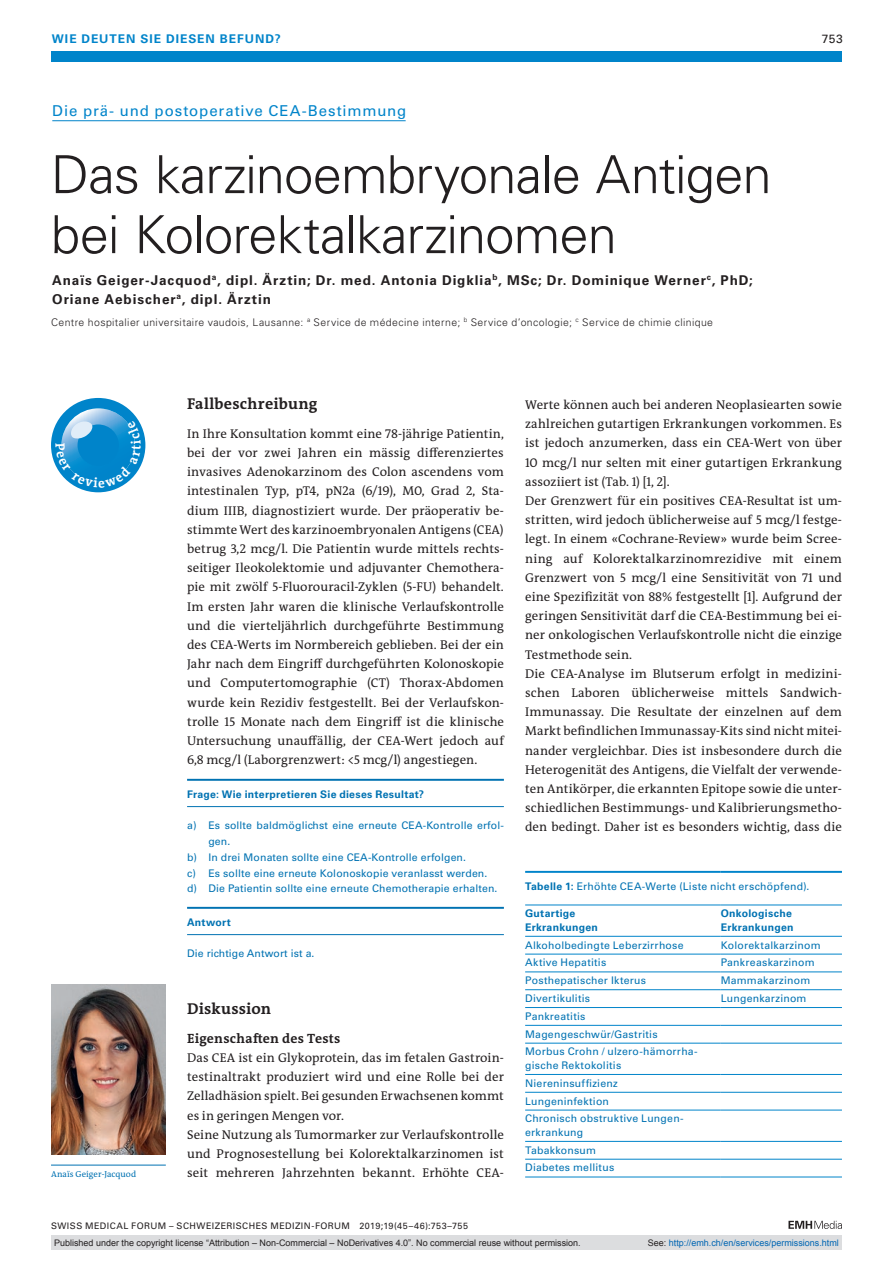
<style>
.page{position:relative;width:893px;height:1263px;background:#fff}
.page>*{position:absolute;margin:0;border:0;box-sizing:border-box;transform-origin:0 0}
.t1{font:300 52.5px/60px "Univers LT Std";letter-spacing:-.015em;color:#231f20}
.t2{font:700 15.75px "The Antiqua B W7";letter-spacing:.015em;color:#231f20}
.t3{font:15px "Univers LT Std";letter-spacing:.06em;color:#0084ca}
.t4{font:700 13.5px/19.2px "Univers LT Std";letter-spacing:.065em;color:#231f20}
.t5{font:700 13.5px "The Antiqua B W7";letter-spacing:.02em;color:#231f20}
.t6{font:12.75px/19.2px "The Antiqua B W5 Plain";letter-spacing:.005em;color:#231f20}
.t7{font:700 12px "Univers LT Std";letter-spacing:.085em;color:#0084ca}
.t8{font:12px "Univers LT Std";color:#231f20}
.t9{font:10.5px/17.9px "Univers LT Std";letter-spacing:.015em;color:#0072b2}
.t10{font:300 10.5px "Univers LT Std";letter-spacing:.04em;color:#231f20}
.t11{font:700 10.5px/13.5px "Univers LT Std";letter-spacing:.025em;color:#0072b2}
.t12{font:9px "Arial";color:#231f20}
.t13{font:9px "Univers LT Std";letter-spacing:.05em;color:#231f20}
.t14{font:9px "Arial";color:#0166b3}
.t15{font:8.7px "The Antiqua B W5 Plain";letter-spacing:.01em;color:#0072b2}
.s1{font-weight:700}
.s2{color:#231f20}
</style>
<div class="page">
<div style="left:51px;top:51px;width:791px;height:11px;background:#0084ca"></div>
<svg style="left:788px;top:1221px;width:54px;height:8px"></svg>
<hr style="left:52px;top:120px;width:354px;height:1px;background:#0084ca">
<hr style="left:187px;top:779px;width:317px;height:2px;background:#0072b2">
<hr style="left:187px;top:806px;width:317px;height:1px;background:#0072b2">
<hr style="left:187px;top:907px;width:317px;height:2px;background:#0072b2">
<hr style="left:187px;top:934px;width:317px;height:1px;background:#0072b2">
<hr style="left:51px;top:1165px;width:115px;height:1px;background:#0072b2">
<img style="left:51px;top:985px;width:115px;height:169px">
<hr style="left:721px;top:1007px;width:121px;height:1px;background:#0084ca">
<hr style="left:721px;top:1025px;width:121px;height:1px;background:#0084ca">
<hr style="left:525px;top:1043px;width:196px;height:1px;background:#0084ca">
<hr style="left:721px;top:1043px;width:121px;height:1px;background:#0084ca">
<hr style="left:525px;top:1074px;width:196px;height:1px;background:#0084ca">
<hr style="left:721px;top:1074px;width:121px;height:1px;background:#0084ca">
<hr style="left:525px;top:1092px;width:196px;height:1px;background:#0084ca">
<hr style="left:721px;top:1092px;width:121px;height:1px;background:#0084ca">
<hr style="left:525px;top:1110px;width:196px;height:1px;background:#0084ca">
<hr style="left:721px;top:1110px;width:121px;height:1px;background:#0084ca">
<hr style="left:525px;top:1141px;width:196px;height:1px;background:#0084ca">
<hr style="left:721px;top:1141px;width:121px;height:1px;background:#0084ca">
<hr style="left:525px;top:1025px;width:196px;height:1px;background:#0084ca">
<hr style="left:525px;top:1007px;width:196px;height:1px;background:#0084ca">
<hr style="left:525px;top:954px;width:196px;height:1px;background:#0084ca">
<hr style="left:721px;top:954px;width:121px;height:1px;background:#0084ca">
<hr style="left:525px;top:971px;width:196px;height:1px;background:#0084ca">
<hr style="left:721px;top:971px;width:121px;height:1px;background:#0084ca">
<hr style="left:525px;top:989px;width:196px;height:1px;background:#0084ca">
<hr style="left:721px;top:989px;width:121px;height:1px;background:#0084ca">
<hr style="left:721px;top:936px;width:121px;height:1px;background:#0084ca">
<hr style="left:525px;top:1159px;width:196px;height:1px;background:#0084ca">
<hr style="left:721px;top:1159px;width:121px;height:1px;background:#0084ca">
<hr style="left:721px;top:1177px;width:121px;height:1px;background:#0084ca">
<hr style="left:525px;top:1177px;width:196px;height:1px;background:#0084ca">
<hr style="left:525px;top:936px;width:196px;height:1px;background:#0084ca">
<hr style="left:525px;top:871px;width:196px;height:2px;background:#0084ca">
<hr style="left:721px;top:871px;width:121px;height:2px;background:#0084ca">
<hr style="left:525px;top:905px;width:196px;height:1px;background:#0084ca">
<hr style="left:721px;top:905px;width:121px;height:1px;background:#0084ca">
<div style="left:51px;top:1235px;width:791px;height:15px;background:#dcdddf"></div>
<svg style="left:51px;top:398px;width:94px;height:94px"></svg>
<p class="t7" style="left:52px;top:31px;width:230px">WIE DEUTEN SIE DIESEN BEFUND?</p>
<p class="t8" style="left:822px;top:31px;width:23px">753</p>
<p class="t3" style="left:52px;top:102px;width:356px">Die prä- und postoperative CEA-Bestimmung</p>
<h1 class="t1" style="left:51px;top:145px;width:722px">Das karzinoembryonale Antigen bei Kolorektalkarzinomen</h1>
<p class="t4" style="left:52px;top:271px;width:702px">Anaïs Geiger-Jacquod<sup>a</sup>, dipl. Ärztin; Dr. med. Antonia Digklia<sup>b</sup>, MSc; Dr. Dominique Werner<sup>c</sup>, PhD;<br>Oriane Aebischer<sup>a</sup>, dipl. Ärztin</p>
<p class="t10" style="left:51px;top:316px;width:664px">Centre hospitalier universitaire vaudois, Lausanne: <sup>a</sup> Service de médecine interne; <sup>b</sup> Service d’oncologie; <sup>c</sup> Service de chimie clinique</p>
<p class="t15" style="left:51px;top:1169px;width:87px">Anaïs Geiger-Jacquod</p>
<p class="t2" style="left:187px;top:394px;width:132px">Fallbeschreibung</p>
<p class="t6" style="left:187px;top:424px;width:318px;text-align:justify">In Ihre Konsultation kommt eine 78-jährige Patientin, bei der vor zwei Jahren ein mässig differenziertes invasives Adenokarzinom des Colon ascendens vom intestinalen Typ, pT4, pN2a (6/19), M0, Grad 2, Sta&shy;dium IIIB, diagnostiziert wurde. Der präoperativ be&shy;stimmte Wert des karzinoembryonalen Antigens (CEA) betrug 3,2 mcg/l. Die Patientin wurde mittels rechts&shy;seitiger Ileokolektomie und adjuvanter Chemothera&shy;pie mit zwölf 5-Fluorouracil-Zyklen (5-FU) behandelt.<br>Im ersten Jahr waren die klinische Verlaufskontrolle und die vierteljährlich durchgeführte Bestimmung des CEA-Werts im Normbereich geblieben. Bei der ein Jahr nach dem Eingriff durchgeführten Kolonoskopie und Computertomographie (CT) Thorax-Abdomen wurde kein Rezidiv festgestellt. Bei der Verlaufskon&shy;trolle 15 Monate nach dem Eingriff ist die klinische Untersuchung unauffällig, der CEA-Wert jedoch auf 6,8 mcg/l (Laborgrenzwert: &lt;5 mcg/l) angestiegen.</p>
<p class="t11" style="left:187px;top:787px;width:238px">Frage: Wie interpretieren Sie dieses Resultat?</p>
<p class="t9" style="left:187px;top:817px;width:318px">a) Es sollte baldmöglichst eine erneute CEA-Kontrolle erfol-</p>
<p class="t9" style="left:208px;top:832px;width:23px">gen.</p>
<p class="t9" style="left:187px;top:848px;width:280px">b) In drei Monaten sollte eine CEA-Kontrolle erfolgen.</p>
<p class="t9" style="left:187px;top:864px;width:302px">c) Es sollte eine erneute Kolonoskopie veranlasst werden.</p>
<p class="t9" style="left:187px;top:880px;width:312px">d) Die Patientin sollte eine erneute Chemotherapie erhalten.</p>
<p class="t11" style="left:187px;top:915px;width:45px">Antwort</p>
<p class="t9" style="left:187px;top:945px;width:129px">Die richtige Antwort ist a.</p>
<p class="t2" style="left:187px;top:998px;width:86px">Diskussion</p>
<p class="t5" style="left:187px;top:1029px;width:155px">Eigenschaften des Tests</p>
<p class="t6" style="left:187px;top:1048px;width:318px">Das CEA ist ein Glykoprotein, das im fetalen Gastroin&shy;testinaltrakt produziert wird und eine Rolle bei der Zelladhäsion spielt. Bei gesunden Erwachsenen kommt es in geringen Mengen vor.<br>Seine Nutzung als Tumormarker zur Verlaufskontrolle und Prognosestellung bei Kolorektalkarzinomen ist seit mehreren Jahrzehnten bekannt. Erhöhte CEA-</p>
<p class="t13" style="left:51px;top:1220px;width:418px">SWISS MEDICAL FORUM – SCHWEIZERISCHES MEDIZIN-FORUM 2019;19(45–46):753–755</p>
<p class="t6" style="left:525px;top:395px;width:318px">Werte können auch bei anderen Neoplasiearten sowie zahlreichen gutartigen Erkrankungen vorkommen. Es ist jedoch anzumerken, dass ein CEA-Wert von über 10 mcg/l nur selten mit einer gutartigen Erkrankung assoziiert ist (Tab. 1) [1, 2].<br>Der Grenzwert für ein positives CEA-Resultat ist um&shy;stritten, wird jedoch üblicherweise auf 5 mcg/l festge&shy;legt. In einem «Cochrane-Review» wurde beim Scree&shy;ning auf Kolorektalkarzinomrezidive mit einem Grenzwert von 5 mcg/l eine Sensitivität von 71 und eine Spezifizität von 88% festgestellt [1]. Aufgrund der geringen Sensitivität darf die CEA-Bestimmung bei ei&shy;ner onkologischen Verlaufskontrolle nicht die einzige Testmethode sein.<br>Die CEA-Analyse im Blutserum erfolgt in medizini&shy;schen Laboren üblicherweise mittels Sandwich-Immunassay. Die Resultate der einzelnen auf dem Markt befindlichen Immunassay-Kits sind nicht mitei&shy;nander vergleichbar. Dies ist insbesondere durch die Heterogenität des Antigens, die Vielfalt der verwende&shy;ten Antikörper, die erkannten Epitope sowie die unter&shy;schiedlichen Bestimmungs- und Kalibrierungsmetho&shy;den bedingt. Daher ist es besonders wichtig, dass die</p>
<p class="t9" style="left:525px;top:877px;width:286px"><span class="s1">Tabelle 1:</span> Erhöhte CEA-Werte (Liste nicht erschöpfend).</p>
<p class="t11" style="left:525px;top:907px;width:74px">Gutartige<br>Erkrankungen</p>
<p class="t11" style="left:721px;top:907px;width:74px">Onkologische<br>Erkrankungen</p>
<p class="t9" style="left:525px;top:936px;width:160px">Alkoholbedingte Leberzirrhose</p>
<p class="t9" style="left:721px;top:936px;width:101px">Kolorektalkarzinom</p>
<p class="t9" style="left:525px;top:954px;width:83px">Aktive Hepatitis</p>
<p class="t9" style="left:721px;top:954px;width:96px">Pankreaskarzinom</p>
<p class="t9" style="left:525px;top:971px;width:122px">Posthepatischer Ikterus</p>
<p class="t9" style="left:721px;top:971px;width:91px">Mammakarzinom</p>
<p class="t9" style="left:525px;top:989px;width:67px">Divertikulitis</p>
<p class="t9" style="left:721px;top:989px;width:87px">Lungenkarzinom</p>
<p class="t9" style="left:525px;top:1007px;width:173px">Pankreatitis<br>Magengeschwür/Gastritis<br>Morbus Crohn / ulzero-hämorrha-</p>
<p class="t9" style="left:525px;top:1056px;width:159px">gische Rektokolitis<br>Niereninsuffizienz<br>Lungeninfektion<br>Chronisch obstruktive Lungen-</p>
<p class="t9" style="left:525px;top:1123px;width:91px">erkrankung<br>Tabakkonsum<br>Diabetes mellitus</p>
<p class="t12" style="left:54px;top:1237px;width:528px">Published under the copyright license “Attribution – Non-Commercial – NoDerivatives 4.0”. No commercial reuse without permission.</p>
<p class="t14" style="left:648px;top:1237px;width:193px"><span class="s2">See:</span> http://emh.ch/en/services/permissions.html</p>
</div>
